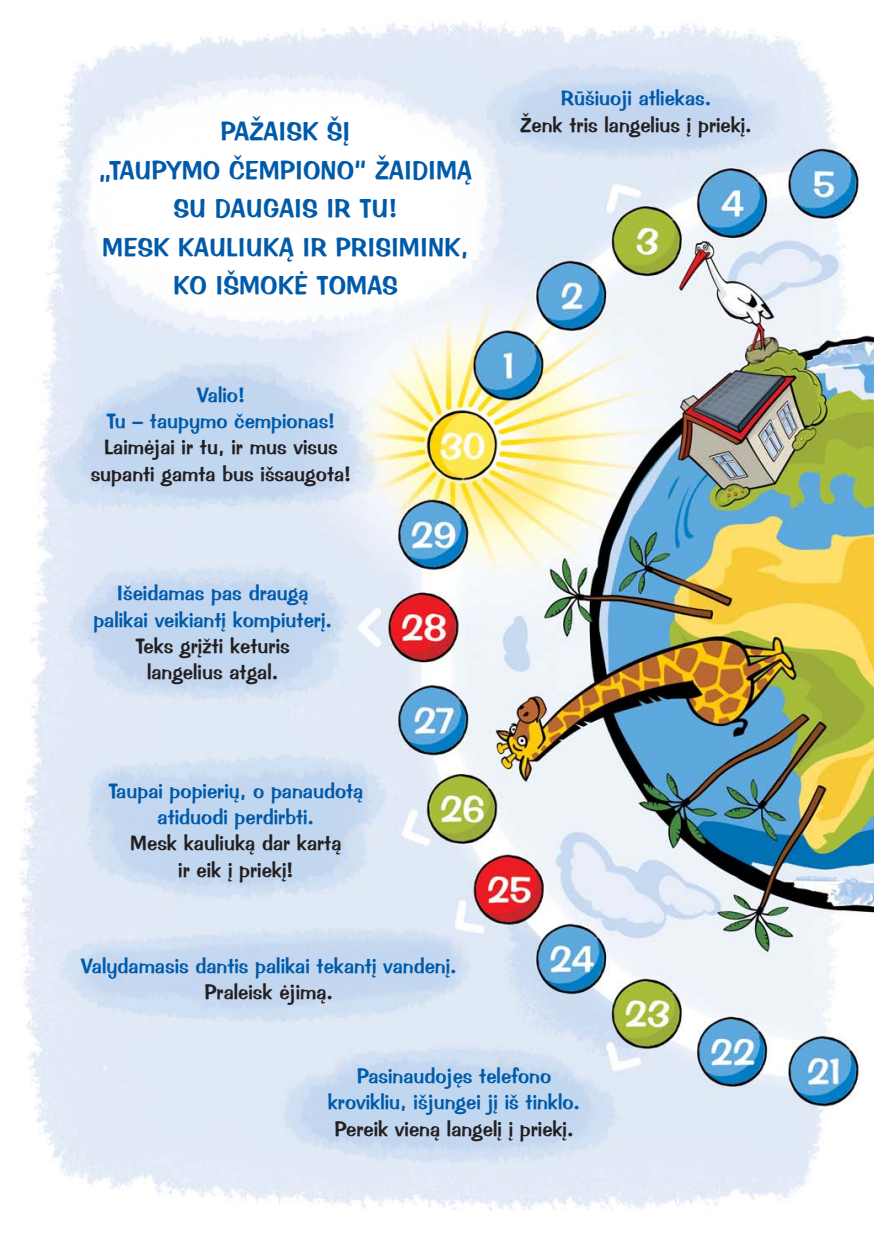
<style>
.page{position:relative;width:874px;height:1241px;background:#fff}
.page>*{position:absolute;margin:0;border:0;box-sizing:border-box;transform-origin:0 0}
.t1{font:26.25px/38.5px "Impress TL";color:#005aaa;text-align:center}
.t2{font:21px/26.2px "Impress TL";color:#005aaa;text-align:center}
.t3{font:21px/26.2px "Impress TL";color:#231f20;text-align:center}
</style>
<div class="page">
<img style="left:20px;top:22px;width:853px;height:1189px">
<p class="t1" style="left:99px;top:112px;width:374px">PAŽAISK ŠĮ<br>„TAUPYMO ČEMPIONO“ ŽAIDIMĄ<br>SU DAUGAIS IR TU!<br>MESK KAULIUKĄ IR PRISIMINK,<br>KO IŠMOKĖ TOMAS</p>
<p class="t2" style="left:107px;top:382px;width:230px">Valio!<br>Tu – taupymo čempionas!</p>
<p class="t3" style="left:91px;top:434px;width:262px">Laimėjai ir tu, ir mus visus supanti gamta bus išsaugota!</p>
<p class="t2" style="left:93px;top:580px;width:240px">Išeidamas pas draugą palikai veikiantį kompiuterį.</p>
<p class="t3" style="left:135px;top:633px;width:155px">Teks grįžti keturis langelius atgal.</p>
<p class="t2" style="left:108px;top:777px;width:256px">Taupai popierių, o panaudotą atiduodi perdirbti.</p>
<p class="t3" style="left:130px;top:830px;width:213px">Mesk kauliuką dar kartą ir eik į priekį!</p>
<p class="t2" style="left:81px;top:952px;width:377px">Valydamasis dantis palikai tekantį vandenį.</p>
<p class="t3" style="left:204px;top:978px;width:130px">Praleisk ėjimą.</p>
<p class="t2" style="left:560px;top:85px;width:152px">Rūšiuoji atliekas.</p>
<p class="t3" style="left:520px;top:111px;width:233px">Ženk tris langelius į priekį.</p>
<p class="t2" style="left:328px;top:1062px;width:254px">Pasinaudojęs telefono krovikliu, išjungei jį iš tinklo.</p>
<p class="t3" style="left:334px;top:1115px;width:241px">Pereik vieną langelį į priekį.</p>
</div>
